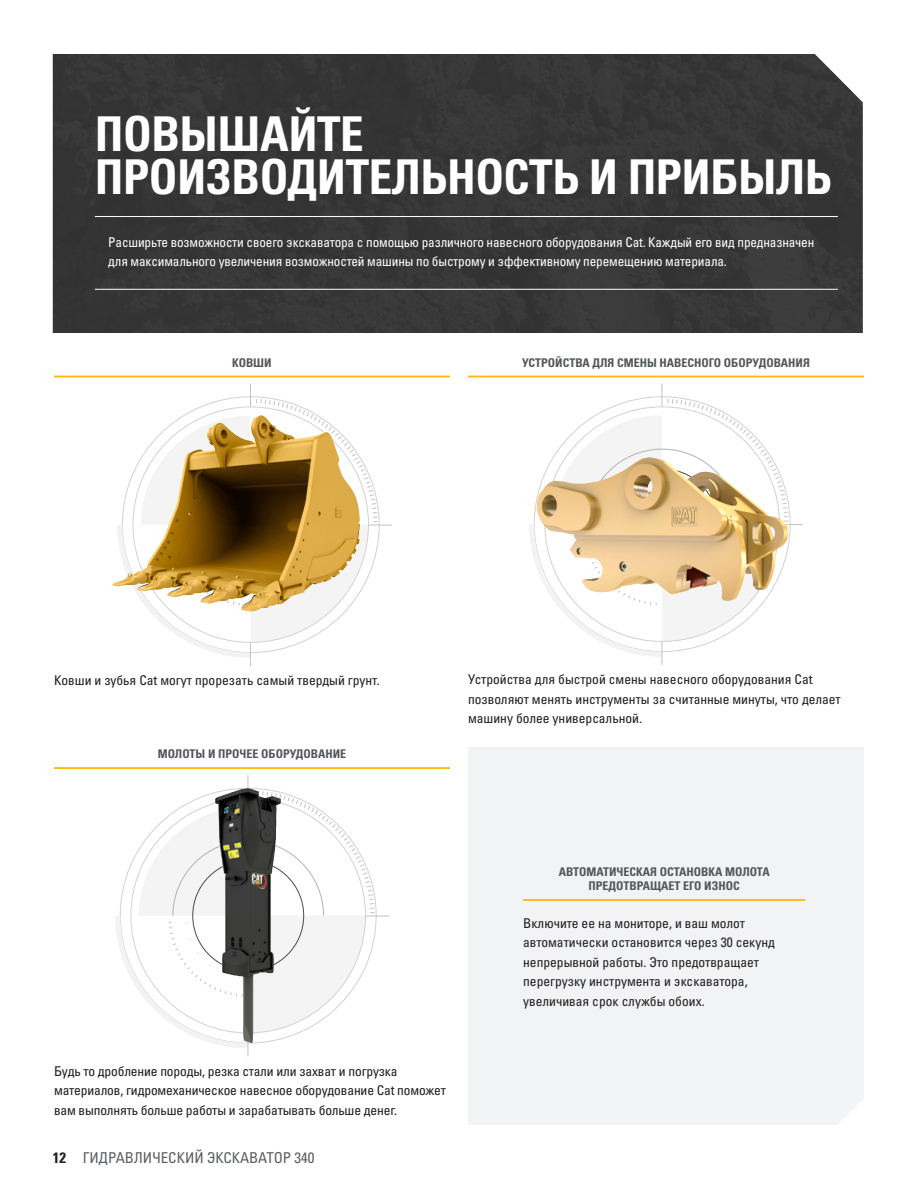
<style>
.page{position:relative;width:918px;height:1188px;background:#fff}
.page>*{position:absolute;margin:0;border:0;box-sizing:border-box;transform-origin:0 0}
.t1{font:48px/43.5px "Univers LTCYR 67 Bold Cond";letter-spacing:-.01em;color:#fff}
.t2{font:condensed 15px "Univers LTCYR 57";color:#5d6163}
.t3{font:condensed 13.5px/19.5px "Univers LTCYR 57";color:#231f20}
.t4{font:condensed 13.5px/19.5px "Univers LTCYR 57";letter-spacing:-.01em;color:#fff}
.t5{font:12px/14.4px "Univers LTCYR 67 Bold Cond";color:#535759;text-align:center}
.s1{font-family:"Univers LTCYR 67 Bold Cond";font-stretch:normal;color:#231f20}
</style>
<div class="page">
<div style="left:53px;top:54px;width:810px;height:279px;background:#363637"></div>
<hr style="left:95px;top:216px;width:743px;height:1px;background:#fff">
<hr style="left:95px;top:289px;width:743px;height:1px;background:#fff">
<div style="left:468px;top:747px;width:396px;height:378px;background:#f2f3f4"></div>
<hr style="left:523px;top:899px;width:282px;height:2px;background:#fcba13">
<hr style="left:54px;top:376px;width:396px;height:1px;background:#fcba13">
<svg style="left:144px;top:383px;width:248px;height:283px"></svg>
<img style="left:112px;top:417px;width:144px;height:187px">
<hr style="left:468px;top:376px;width:396px;height:1px;background:#fcba13">
<svg style="left:529px;top:383px;width:274px;height:282px"></svg>
<img style="left:537px;top:457px;width:238px;height:144px">
<hr style="left:54px;top:767px;width:396px;height:2px;background:#fcba13">
<svg style="left:115px;top:775px;width:274px;height:281px"></svg>
<img style="left:215px;top:788px;width:66px;height:255px">
<h1 class="t1" style="left:95px;top:111px;width:739px">ПОВЫШАЙТЕ<br>ПРОИЗВОДИТЕЛЬНОСТЬ И ПРИБЫЛЬ</h1>
<p class="t4" style="left:108px;top:232px;width:708px">Расширьте возможности своего экскаватора с помощью различного навесного оборудования Cat. Каждый его вид предназначен для максимального увеличения возможностей машины по быстрому и эффективному перемещению материала.</p>
<p class="t5" style="left:232px;top:355px;width:41px">КОВШИ</p>
<p class="t5" style="left:522px;top:355px;width:289px">УСТРОЙСТВА ДЛЯ СМЕНЫ НАВЕСНОГО ОБОРУДОВАНИЯ</p>
<p class="t3" style="left:54px;top:671px;width:327px">Ковши и зубья Cat могут прорезать самый твердый грунт.</p>
<p class="t5" style="left:158px;top:746px;width:190px">МОЛОТЫ И ПРОЧЕЕ ОБОРУДОВАНИЕ</p>
<p class="t3" style="left:468px;top:669px;width:374px">Устройства для быстрой смены навесного оборудования Cat позволяют менять инструменты за считанные минуты, что делает машину более универсальной.</p>
<p class="t3" style="left:54px;top:1061px;width:393px">Будь то дробление породы, резка стали или захват и погрузка материалов, гидромеханическое навесное оборудование Cat поможет вам выполнять больше работы и зарабатывать больше денег.</p>
<p class="t2" style="left:53px;top:1148px;width:263px"><span class="s1">12</span> ГИДРАВЛИЧЕСКИЙ ЭКСКАВАТОР 340</p>
<p class="t5" style="left:559px;top:864px;width:212px">АВТОМАТИЧЕСКАЯ ОСТАНОВКА МОЛОТА<br>ПРЕДОТВРАЩАЕТ ЕГО ИЗНОС</p>
<p class="t3" style="left:523px;top:913px;width:253px">Включите ее на мониторе, и ваш молот автоматически остановится через 30 секунд непрерывной работы. Это предотвращает перегрузку инструмента и экскаватора, увеличивая срок службы обоих.</p>
</div>
